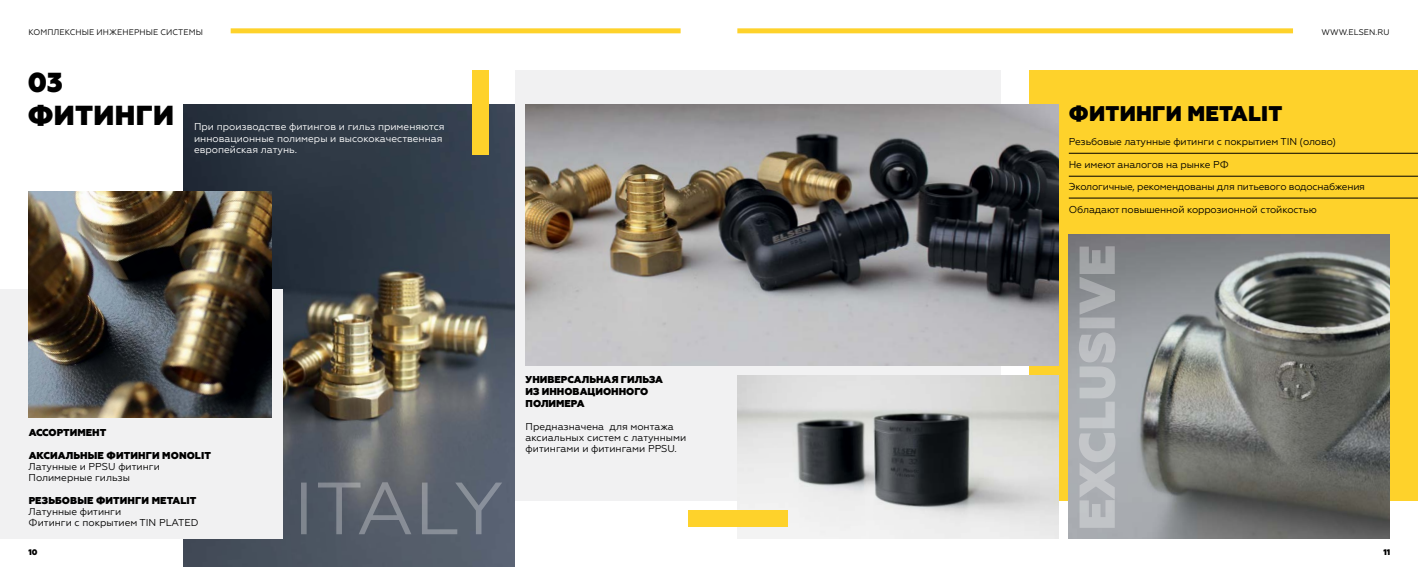
<style>
.page{position:relative;width:1418px;height:567px;background:#fff}
.page>*{position:absolute;margin:0;border:0;box-sizing:border-box;transform-origin:0 0}
.t1{font:800 27.5px/33px "Geometria";color:#000}
.t2{font:800 21.25px "Geometria";letter-spacing:.01em;color:#000}
.t3{font:10px/11.2px "Geometria";letter-spacing:-.01em;color:#000}
.t4{font:800 10px "Geometria";letter-spacing:.01em;color:#000}
.t5{font:10px/11.2px "Geometria";color:#fff}
.t6{font:8.12px "Geometria";letter-spacing:.01em;color:#000}
.t7{font:800 8.12px "Geometria";color:#000}
</style>
<div class="page">
<div style="left:737px;top:28px;width:555px;height:5px;background:#fed22b"></div>
<div style="left:231px;top:28px;width:449px;height:5px;background:#fed22b"></div>
<div style="left:1029px;top:70px;width:388px;height:430px;background:#fed22b"></div>
<img style="left:1068px;top:235px;width:321px;height:304px">
<div style="left:515px;top:70px;width:211px;height:430px;background:#f1f1f2"></div>
<img style="left:183px;top:105px;width:332px;height:462px">
<div style="left:0;top:289px;width:282px;height:250px;background:#f1f1f2"></div>
<img style="left:28px;top:191px;width:244px;height:227px">
<svg style="left:301px;top:482px;width:201px;height:52px;background:#626974"></svg>
<div style="left:472px;top:70px;width:16px;height:84px;background:#fed22b"></div>
<img style="left:525px;top:105px;width:166px;height:260px">
<div style="left:691px;top:70px;width:310px;height:430px;background:#f1f1f2"></div>
<img style="left:691px;top:105px;width:367px;height:260px">
<img style="left:737px;top:376px;width:321px;height:163px">
<svg style="left:1078px;top:246px;width:37px;height:282px;background:#afb2b5"></svg>
<div style="left:688px;top:511px;width:100px;height:16px;background:#fed22b"></div>
<hr style="left:1068px;top:153px;width:349px;height:1px;background:#000">
<hr style="left:1068px;top:176px;width:349px;height:1px;background:#000">
<hr style="left:1068px;top:198px;width:349px;height:1px;background:#000">
<p class="t6" style="left:28px;top:27px;width:7px">КОМП</p>
<p class="t6" style="left:53px;top:27px;width:13px">ЛЕКСНЫЕ</p>
<p class="t6" style="left:96px;top:27px;width:8px">ИНЖЕНЕРНЫЕ</p>
<p class="t6" style="left:160px;top:27px;width:7px">СИСТЕМЫ</p>
<h1 class="t1" style="left:28px;top:67px;width:47px">03<br>ФИТИН</h1>
<h1 class="t1" style="left:136px;top:100px;width:37px">ГИ</h1>
<p class="t5" style="left:194px;top:121px;width:252px">ПРИ ПРОИЗВОДСТВЕ ФИТИНГОВ И ГИЛЬЗ ПРИМЕНЯЮТСЯ<br>ИННОВАЦИОННЫЕ ПОЛИМЕРЫ И ВЫСОКОКАЧЕСТВЕННАЯ<br>ЕВРОПЕЙСКАЯ ЛАТУНЬ.</p>
<p class="t4" style="left:29px;top:427px;width:9px">АССОРТИМЕНТ</p>
<p class="t4" style="left:29px;top:449px;width:9px">АКСИ</p>
<p class="t4" style="left:58px;top:449px;width:31px">АЛЬНЫЕ</p>
<p class="t4" style="left:106px;top:449px;width:9px">ФИТИН</p>
<p class="t4" style="left:146px;top:449px;width:67px">ГИ MONOLIT</p>
<p class="t3" style="left:29px;top:461px;width:133px">ЛАТУННЫЕ И PPSU ФИТИНГИ<br>ПОЛИМЕРНЫЕ ГИЛЬЗЫ</p>
<p class="t4" style="left:29px;top:494px;width:76px">РЕЗЬБОВЫЕ ФИТИН</p>
<p class="t4" style="left:135px;top:494px;width:63px">ГИ METALIT</p>
<p class="t3" style="left:29px;top:506px;width:171px">ЛАТУННЫЕ ФИТИНГИ<br>ФИТИНГИ С ПОКРЫТИЕМ TIN PLATED</p>
<p class="t7" style="left:28px;top:548px;width:11px">10</p>
<p class="t4" style="left:525px;top:374px;width:9px">УНИ</p>
<p class="t4" style="left:547px;top:374px;width:15px">ВЕРС</p>
<p class="t4" style="left:574px;top:374px;width:90px">АЛЬНАЯ ГИЛ ЬЗА</p>
<p class="t4" style="left:525px;top:386px;width:25px">ИЗ ИННО</p>
<p class="t4" style="left:572px;top:386px;width:32px">ВАЦИОННО</p>
<p class="t4" style="left:634px;top:386px;width:15px">ГО</p>
<p class="t4" style="left:525px;top:398px;width:9px">ПОЛИМЕР</p>
<p class="t4" style="left:576px;top:398px;width:9px">А</p>
<p class="t3" style="left:525px;top:421px;width:162px">ПРЕДНАЗНАЧЕНА ДЛЯ МОНТАЖА<br>АКСИАЛЬНЫХ СИСТЕМ С ЛАТУННЫМИ<br>ФИТИНГАМИ И ФИТИНГАМИ PPSU.</p>
<p class="t6" style="left:1321px;top:27px;width:70px">WWW.ELSEN.RU</p>
<h2 class="t2" style="left:1068px;top:101px;width:37px">ФИТИН</h2>
<h2 class="t2" style="left:1152px;top:101px;width:132px">ГИ METALIT</h2>
<p class="t3" style="left:1068px;top:136px;width:269px">РЕЗЬБОВЫЕ ЛАТУННЫЕ ФИТИНГИ С ПОКРЫТИЕМ TIN (ОЛОВО)</p>
<p class="t3" style="left:1068px;top:158px;width:161px">НЕ ИМЕЮТ АНАЛОГОВ НА РЫНКЕ РФ</p>
<p class="t3" style="left:1068px;top:181px;width:298px">ЭКОЛОГИЧНЫЕ, РЕКОМЕНДОВАНЫ ДЛЯ ПИТЬЕВОГО ВОДОСНАБЖЕНИЯ</p>
<p class="t3" style="left:1068px;top:203px;width:249px">ОБЛАДАЮТ ПОВЫШЕННОЙ КОРРОЗИОННОЙ СТОЙКОСТЬЮ</p>
<p class="t7" style="left:1383px;top:548px;width:8px">11</p>
</div>
